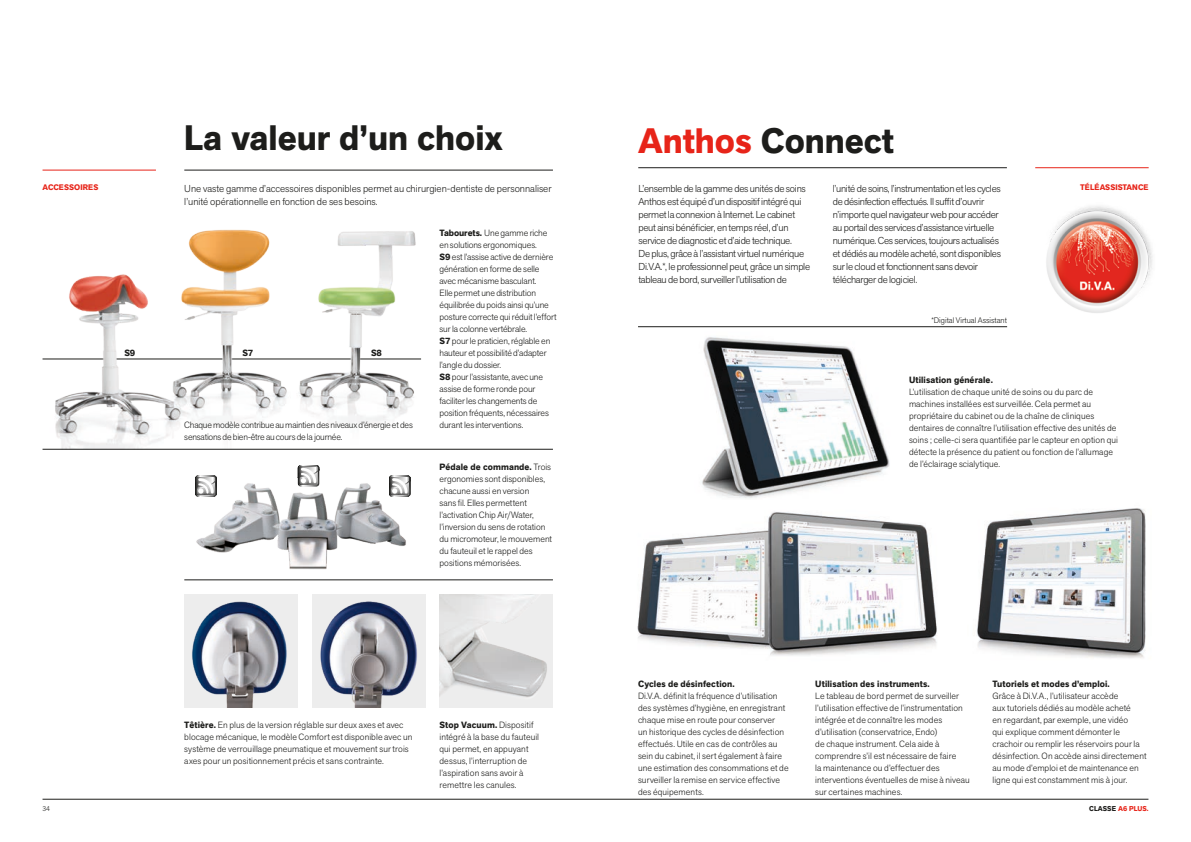
<style>
.page{position:relative;width:1191px;height:842px;background:#fff}
.page>*{position:absolute;margin:0;border:0;box-sizing:border-box;transform-origin:0 0}
.t1{font:700 35px "Akzid Grtsk Next";color:#1d1d1b}
.t2{font:300 10px/13px "Akzid Grtsk Next";letter-spacing:-.025em;color:#1d1d1b}
.t3{font:300 10px/13px "Akzid Grtsk Next";color:#1d1d1b}
.t4{font:300 9px/12px "Akzid Grtsk Next";letter-spacing:.01em;color:#1d1d1b}
.t5{font:300 9px/12px "Akzid Grtsk Next";letter-spacing:-.01em;color:#1d1d1b}
.t6{font:700 9px "Akzid Grtsk Next";letter-spacing:.01em;color:#1d1d1b}
.t7{font:300 9px "Akzid Grtsk Next";letter-spacing:-.02em;color:#1d1d1b}
.t8{font:700 8px "Akzid Grtsk Next";letter-spacing:.01em;color:#e72419}
.t9{font:300 8px "Akzid Grtsk Next";color:#1d1d1b}
.t10{font:700 7px "Akzid Grtsk Next";letter-spacing:.01em;color:#e72419}
.t11{font:300 7px "Akzid Grtsk Next";color:#1d1d1b}
.s1{font-weight:700}
.s2{color:#e72419}
.s3{color:#1d1d1b}
</style>
<div class="page">
<img style="left:42px;top:229px;width:392px;height:220px">
<hr style="left:184px;top:170px;width:369px;height:1px;background:#1d1d1b">
<hr style="left:43px;top:799px;width:1105px;height:1px;background:#1d1d1b">
<hr style="left:43px;top:170px;width:113px;height:1px;background:#e72419">
<img style="left:439px;top:594px;width:114px;height:114px">
<hr style="left:43px;top:449px;width:510px;height:1px;background:#1d1d1b">
<hr style="left:184px;top:580px;width:369px;height:1px;background:#1d1d1b">
<hr style="left:638px;top:167px;width:369px;height:1px;background:#1d1d1b">
<hr style="left:1035px;top:167px;width:113px;height:1px;background:#e72419">
<img style="left:312px;top:594px;width:113px;height:114px">
<img style="left:184px;top:595px;width:114px;height:113px">
<img style="left:196px;top:483px;width:210px;height:86px">
<svg style="left:195px;top:475px;width:22px;height:22px"></svg>
<svg style="left:410px;top:476px;width:1px;height:20px"></svg>
<div style="left:388px;top:480px;width:18px;height:17px;background:#fff"></div>
<svg style="left:389px;top:475px;width:21px;height:22px"></svg>
<svg style="left:297px;top:467px;width:23px;height:20px"></svg>
<svg style="left:297px;top:474px;width:12px;height:13px"></svg>
<svg style="left:298px;top:465px;width:21px;height:21px"></svg>
<img style="left:637px;top:512px;width:300px;height:144px">
<hr style="left:638px;top:326px;width:369px;height:1px;background:#1d1d1b">
<img style="left:977px;top:508px;width:169px;height:150px">
<img style="left:702px;top:337px;width:188px;height:161px">
<img style="left:1046px;top:206px;width:107px;height:107px">
<h1 class="t1" style="left:184px;top:115px;width:320px">La valeur d’un choix</h1>
<p class="t8" style="left:43px;top:182px;width:57px">ACCESSOIRES</p>
<p class="t3" style="left:184px;top:182px;width:369px">Une vaste gamme d’accessoires disponibles permet au chirurgien-dentiste de personnaliser l’unité opérationnelle en fonction de ses besoins.</p>
<p class="t6" style="left:124px;top:347px;width:12px">S9</p>
<p class="t6" style="left:242px;top:347px;width:12px">S7</p>
<p class="t6" style="left:371px;top:347px;width:12px">S8</p>
<p class="t5" style="left:439px;top:226px;width:119px"><span class="s1">Tabourets.</span> Une gamme riche en solutions ergonomiques.<br><span class="s1">S9</span> est l’assise active de dernière génération en forme de selle avec mécanisme basculant.<br>Elle permet une distribution équilibrée du poids ainsi qu’une posture correcte qui réduit l’effort sur la colonne vertébrale.<br><span class="s1">S7</span> pour le praticien, réglable en hauteur et possibilité d’adapter l’angle du dossier.<br><span class="s1">S8</span> pour l’assistante, avec une assise de forme ronde pour faciliter les changements de position fréquents, nécessaires</p>
<p class="t7" style="left:184px;top:419px;width:230px">Chaque modèle contribue au maintien des niveaux d’énergie et des</p>
<p class="t5" style="left:439px;top:418px;width:85px">durant les interventions.</p>
<p class="t7" style="left:184px;top:431px;width:160px">sensations de bien-être au cours de la journée.</p>
<p class="t4" style="left:439px;top:460px;width:114px"><span class="s1">Pédale de commande.</span> Trois ergonomies sont disponibles, chacune aussi en version<br>sans fil. Elles permettent l’activation Chip Air/Water, l’inversion du sens de rotation du micromoteur, le mouvement du fauteuil et le rappel des positions mémorisées.</p>
<p class="t4" style="left:184px;top:719px;width:229px"><span class="s1">Têtière.</span> En plus de la version réglable sur deux axes et avec blocage mécanique, le modèle Comfort est disponible avec un système de verrouillage pneumatique et mouvement sur trois axes pour un positionnement précis et sans contrainte.</p>
<p class="t4" style="left:439px;top:719px;width:101px"><span class="s1">Stop Vacuum.</span> Dispositif intégré à la base du fauteuil qui permet, en appuyant dessus, l’interruption de l’aspiration sans avoir à remettre les canules.</p>
<h1 class="t1" style="left:638px;top:118px;width:257px"><span class="s2">Anthos</span> Connect</h1>
<p class="t2" style="left:638px;top:182px;width:173px">L’ensemble de la gamme des unités de soins Anthos est équipé d’un dispositif intégré qui permet la connexion à Internet. Le cabinet peut ainsi bénéficier, en temps réel, d’un service de diagnostic et d’aide technique.<br>De plus, grâce à l’assistant virtuel numérique Di.V.A.*, le professionnel peut, grâce un simple tableau de bord, surveiller l’utilisation de</p>
<p class="t2" style="left:832px;top:182px;width:170px">l’unité de soins, l’instrumentation et les cycles de désinfection effectués. Il suffit d’ouvrir n’importe quel navigateur web pour accéder au portail des services d’assistance virtuelle numérique. Ces services, toujours actualisés et dédiés au modèle acheté, sont disponibles sur le cloud et fonctionnent sans devoir télécharger de logiciel.</p>
<p class="t9" style="left:931px;top:315px;width:77px">*Digital Virtual Assistant</p>
<p class="t8" style="left:1080px;top:182px;width:70px">TÉLÉASSISTANCE</p>
<p class="t6" style="left:909px;top:374px;width:85px">Utilisation générale.</p>
<p class="t4" style="left:909px;top:386px;width:210px">L’utilisation de chaque unité de soins ou du parc de machines installées est surveillée. Cela permet au propriétaire du cabinet ou de la chaîne de cliniques dentaires de connaître l’utilisation effective des unités de soins ; celle-ci sera quantifiée par le capteur en option qui détecte la présence du patient ou fonction de l’allumage de l’éclairage scialytique.</p>
<p class="t6" style="left:638px;top:678px;width:98px">Cycles de désinfection.</p>
<p class="t4" style="left:638px;top:690px;width:152px">Di.V.A. définit la fréquence d’utilisation des systèmes d’hygiène, en enregistrant chaque mise en route pour conserver<br>un historique des cycles de désinfection effectués. Utile en cas de contrôles au sein du cabinet, il sert également à faire une estimation des consommations et de surveiller la remise en service effective des équipements.</p>
<p class="t6" style="left:815px;top:678px;width:116px">Utilisation des instruments.</p>
<p class="t4" style="left:815px;top:690px;width:156px">Le tableau de bord permet de surveiller l’utilisation effective de l’instrumentation intégrée et de connaître les modes d’utilisation (conservatrice, Endo)<br>de chaque instrument. Cela aide à comprendre s’il est nécessaire de faire<br>la maintenance ou d’effectuer des interventions éventuelles de mise à niveau sur certaines machines.</p>
<p class="t6" style="left:992px;top:678px;width:119px">Tutoriels et modes d’emploi.</p>
<p class="t4" style="left:992px;top:690px;width:155px">Grâce à Di.V.A., l’utilisateur accède<br>aux tutoriels dédiés au modèle acheté<br>en regardant, par exemple, une vidéo<br>qui explique comment démonter le crachoir ou remplir les réservoirs pour la désinfection. On accède ainsi directement au mode d’emploi et de maintenance en ligne qui est constamment mis à jour.</p>
<p class="t11" style="left:43px;top:804px;width:9px">34</p>
<p class="t10" style="left:1089px;top:804px;width:61px"><span class="s3">CLASSE</span> A6 PLUS.</p>
</div>
